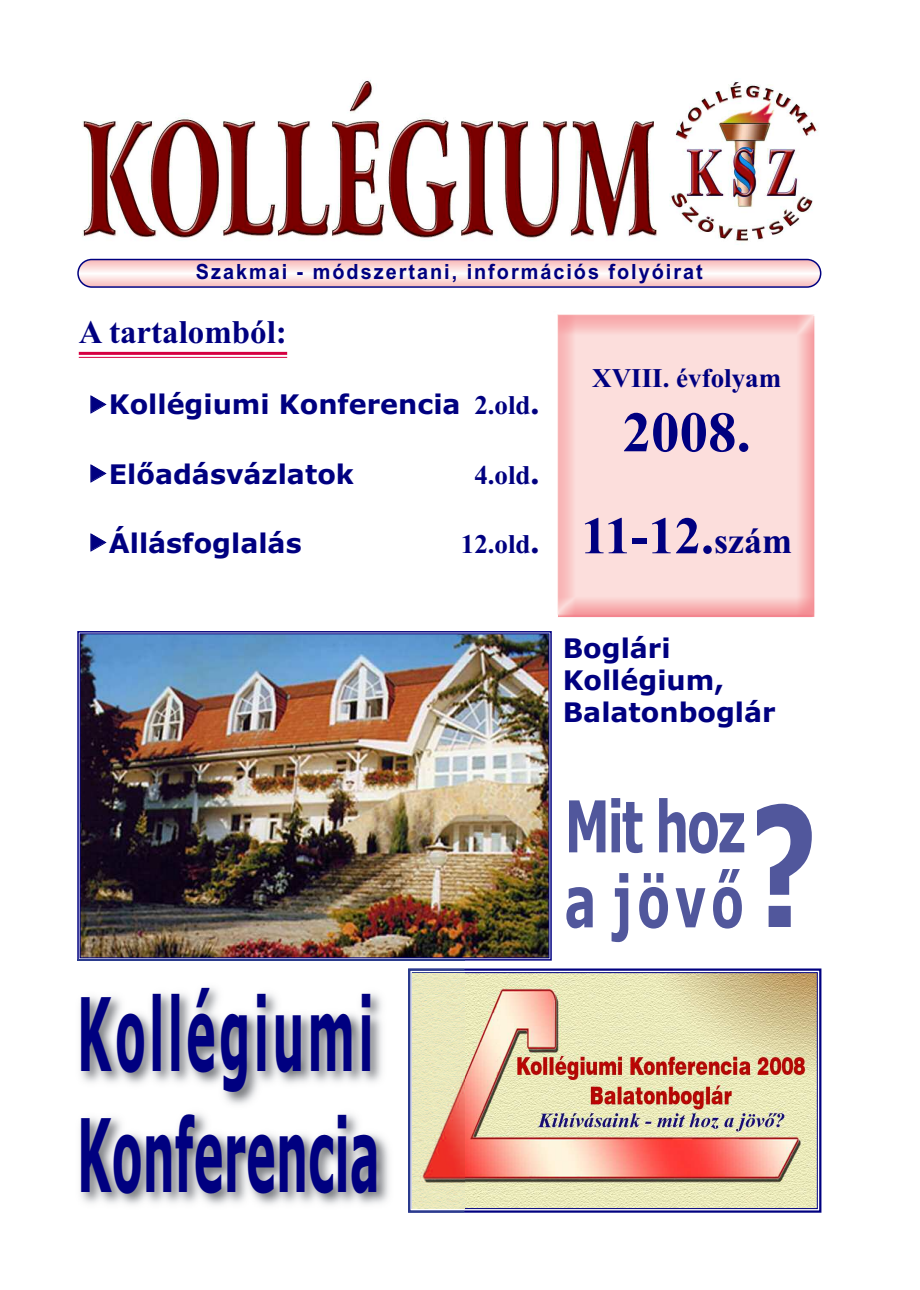
<style>
.page{position:relative;width:920px;height:1290px;background:#fff}
.page>*{position:absolute;margin:0;border:0;box-sizing:border-box;transform-origin:0 0}
.t1{font:700 101.55px/120.4px "Verdana";color:#000080;scale:.44 1}
.t2{font:700 57px "Times New Roman";color:#000080}
.t3{font:700 52.5px "Times New Roman";color:#000080}
.t4{font:700 33px "Times New Roman";color:#000080}
.t5{font:700 27px/32.4px "Verdana";color:#000080}
.t6{font:700 27px "Times New Roman";color:#000080}
.t7{font:700 21px "Arial";letter-spacing:.1em;color:#000080;scale:.95 1}
.s1{font-family:"Times New Roman"}
.s2{font-family:"Times New Roman";font-size:36px}
.s3{font-size:36px}
</style>
<div class="page">
<svg style="left:77px;top:259px;width:744px;height:29px"></svg>
<img style="left:557px;top:314px;width:258px;height:304px">
<hr style="left:79px;top:352px;width:208px;height:3px;background:#d50042">
<hr style="left:79px;top:357px;width:208px;height:1px;background:#d50042">
<img style="left:82px;top:80px;width:575px;height:158px">
<img style="left:670px;top:82px;width:148px;height:163px">
<img style="left:464px;top:974px;width:352px;height:233px">
<div style="left:408px;top:968px;width:413px;height:245px;border:2px solid #000080"></div>
<img style="left:82px;top:635px;width:465px;height:321px">
<div style="left:77px;top:631px;width:475px;height:330px;border:2px solid #000080"></div>
<div style="left:80px;top:633px;width:469px;height:325px;border:1px solid #000080"></div>
<img style="left:80px;top:987px;width:309px;height:218px">
<img style="left:408px;top:968px;width:56px;height:245px">
<img style="left:413px;top:973px;width:51px;height:235px">
<img style="left:77px;top:959px;width:387px;height:2px">
<svg style="left:569px;top:798px;width:175px;height:55px"></svg>
<svg style="left:566px;top:887px;width:27px;height:41px"></svg>
<svg style="left:612px;top:869px;width:130px;height:73px"></svg>
<svg style="left:757px;top:804px;width:55px;height:123px"></svg>
<p class="t7" style="left:196px;top:260px;width:535px">Szakmai - módszertani, információs folyóirat</p>
<p class="t4" style="left:79px;top:313px;width:210px">A tartalomból:</p>
<p class="t5" style="left:109px;top:389px;width:432px">Kollégiumi Konferencia <span class="s1">2.old</span><span class="s2">.</span></p>
<p class="t5" style="left:109px;top:458px;width:247px">Előadásvázlatok</p>
<p class="t6" style="left:474px;top:458px;width:67px">4.old<span class="s3">.</span></p>
<p class="t5" style="left:109px;top:527px;width:194px">Állásfoglalás</p>
<p class="t6" style="left:461px;top:528px;width:80px">12.old<span class="s3">.</span></p>
<p class="t6" style="left:592px;top:362px;width:190px">XVIII. évfolyam</p>
<h2 class="t2" style="left:622px;top:398px;width:130px">2008.</h2>
<h3 class="t3" style="left:581px;top:504px;width:212px">11-12.<span class="s3">szám</span></h3>
<p class="t5" style="left:563px;top:632px;width:214px">Boglári<br>Kollégium,<br>Balatonboglár</p>
<h1 class="t1" style="left:77px;top:976px;width:689px">Kollégiumi<br>Konferencia</h1>
</div>
